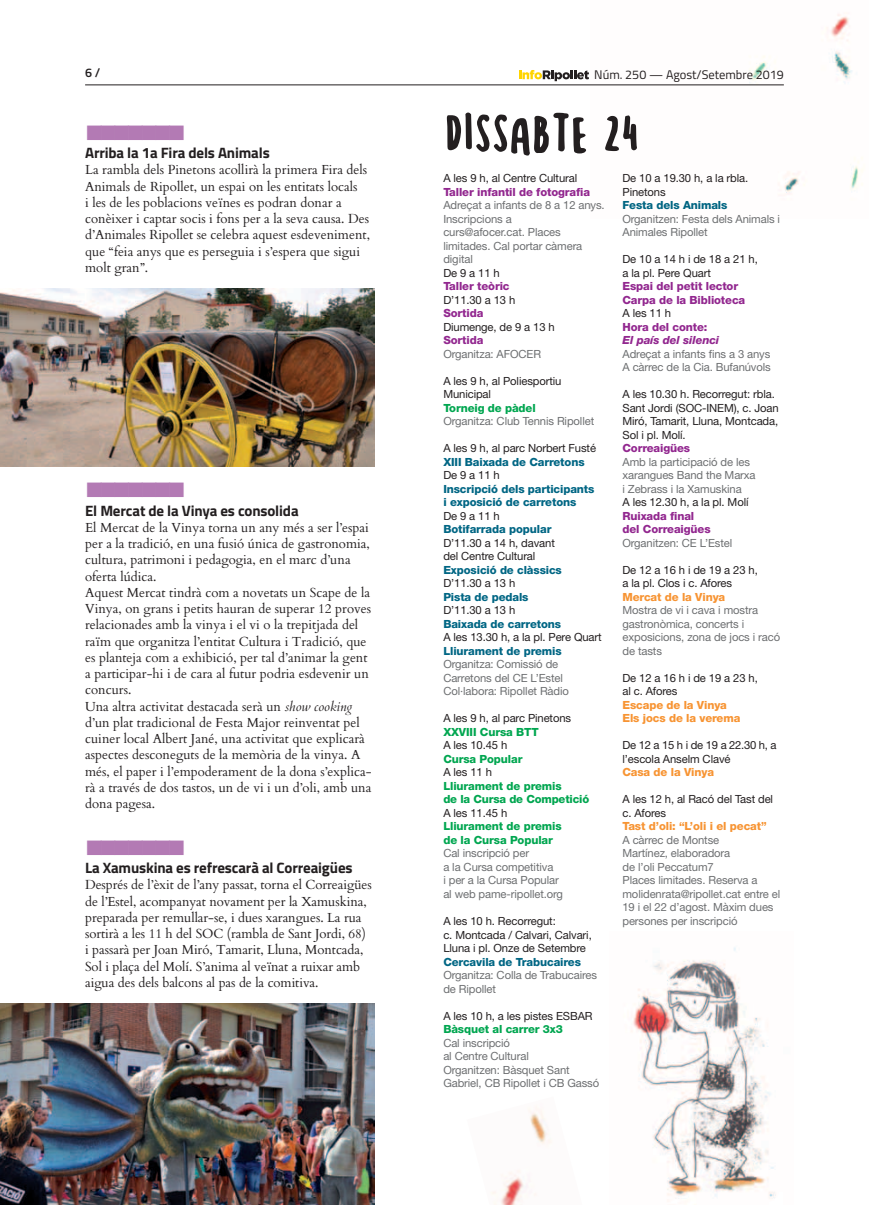
<style>
.page{position:relative;width:869px;height:1205px;background:#fff}
.page>*{position:absolute;margin:0;border:0;box-sizing:border-box;transform-origin:0 0}
.t1{font:68.75px "Timothy";letter-spacing:-.04em;color:#231f20}
.t2{font:25px "Wingdings";color:#b37ab4}
.t3{font:700 15px "Titillium";letter-spacing:-.01em;color:#231f20}
.t4{font:13.12px/16.2px "Cardo";color:#231f20}
.t5{font:12.5px "Titillium";color:#231f20}
.t6{font:600 12.5px "Titillium";color:#231f20}
.t7{font:11.25px/13.5px "Helvetica Neue LT Std";letter-spacing:-.01em;color:#6d6f71}
.t8{font:11.25px/13.5px "Helvetica Neue LT Std";letter-spacing:-.01em;color:#231f20}
.t9{font:800 11.25px/13.5px "Helvetica Neue LT Std";letter-spacing:-.01em;color:#006684}
.t10{font:800 11.25px/13.5px "Helvetica Neue LT Std";letter-spacing:-.01em;color:#92278f}
.t11{font:800 11.25px/13.5px "Helvetica Neue LT Std";letter-spacing:-.01em;color:#00a650}
.t12{font:800 11.25px/13.5px "Helvetica Neue LT Std";letter-spacing:-.01em;color:#f79433}
.t13{font:italic 800 11.25px "Helvetica Neue LT Std";letter-spacing:-.01em;color:#92278f}
.s1{font-style:italic}
</style>
<div class="page">
<hr style="left:85px;top:84px;width:698px;height:1px;background:#231f20">
<svg style="left:519px;top:70px;width:69px;height:11px"></svg>
<img style="left:0;top:288px;width:374px;height:179px">
<img style="left:0;top:1003px;width:374px;height:202px">
<img style="left:631px;top:947px;width:145px;height:252px">
<img style="left:491px;top:1107px;width:61px;height:98px">
<img style="left:590px;top:14px;width:273px;height:180px">
<p class="t6" style="left:85px;top:64px;width:17px">6 /</p>
<p class="t5" style="left:594px;top:66px;width:191px">Núm. 250 — Agost/Setembre 2019</p>
<h2 class="t2" style="left:85px;top:119px;width:102px">■■■■■■■</h2>
<p class="t3" style="left:85px;top:141px;width:186px">Arriba la 1a Fira dels Animals</p>
<p class="t4" style="left:85px;top:161px;width:286px">La rambla dels Pinetons acollirà la primera Fira dels Animals de Ripollet, un espai on les entitats locals<br>i les de les poblacions veïnes es podran donar a conèixer i captar socis i fons per a la seva causa. Des d’Animales Ripollet se celebra aquest esdeveniment, que “feia anys que es perseguia i s’espera que sigui molt gran”.</p>
<h2 class="t2" style="left:85px;top:477px;width:102px">■■■■■■■</h2>
<p class="t3" style="left:85px;top:499px;width:215px">El Mercat de la Vinya es consolida</p>
<p class="t4" style="left:85px;top:519px;width:288px">El Mercat de la Vinya torna un any més a ser l’espai per a la tradició, en una fusió única de gastronomia, cultura, patrimoni i pedagogia, en el marc d’una oferta lúdica.<br>Aquest Mercat tindrà com a novetats un Scape de la Vinya, on grans i petits hauran de superar 12 proves relacionades amb la vinya i el vi o la trepitjada del raïm que organitza l’entitat Cultura i Tradició, que es planteja com a exhibició, per tal d’animar la gent a participar-hi i de cara al futur podria esdevenir un concurs.<br>Una altra activitat destacada serà un <span class="s1">show cooking </span>d’un plat tradicional de Festa Major reinventat pel cuiner local Albert Jané, una activitat que explicarà aspectes desconeguts de la memòria de la vinya. A més, el paper i l’empoderament de la dona s’explica&shy;rà a través de dos tastos, un de vi i un d’oli, amb una dona pagesa.</p>
<h2 class="t2" style="left:85px;top:834px;width:102px">■■■■■■■</h2>
<p class="t3" style="left:85px;top:856px;width:269px">La Xamuskina es refrescarà al Correaigües</p>
<p class="t4" style="left:85px;top:876px;width:288px">Després de l’èxit de l’any passat, torna el Correaigües de l’Estel, acompanyat novament per la Xamuskina, preparada per remullar-se, i dues xarangues. La rua sortirà a les 11 h del SOC (rambla de Sant Jordi, 68) i passarà per Joan Miró, Tamarit, Lluna, Montcada, Sol i plaça del Molí. S’anima al veïnat a ruixar amb aigua des dels balcons al pas de la comitiva.</p>
<h1 class="t1" style="left:443px;top:94px;width:198px">Dissabte 24</h1>
<p class="t8" style="left:443px;top:171px;width:135px">A les 9 h, al Centre Cultural</p>
<p class="t10" style="left:443px;top:185px;width:148px">Taller infantil de fotografia</p>
<p class="t7" style="left:443px;top:198px;width:163px">Adreçat a infants de 8 a 12 anys.<br>Inscripcions a<br>curs@afocer.cat. Places limitades. Cal portar càmera digital</p>
<p class="t8" style="left:443px;top:266px;width:58px">De 9 a 11 h</p>
<p class="t10" style="left:443px;top:280px;width:68px">Taller teòric</p>
<p class="t8" style="left:443px;top:293px;width:73px">D’11.30 a 13 h</p>
<p class="t10" style="left:443px;top:307px;width:41px">Sortida</p>
<p class="t8" style="left:443px;top:320px;width:113px">Diumenge, de 9 a 13 h</p>
<p class="t10" style="left:443px;top:334px;width:41px">Sortida</p>
<p class="t7" style="left:443px;top:347px;width:99px">Organitza: AFOCER</p>
<p class="t8" style="left:443px;top:374px;width:120px">A les 9 h, al Poliesportiu<br>Municipal</p>
<p class="t11" style="left:443px;top:401px;width:94px">Torneig de pàdel</p>
<p class="t7" style="left:443px;top:414px;width:152px">Organitza: Club Tennis Ripollet</p>
<p class="t8" style="left:443px;top:441px;width:154px">A les 9 h, al parc Norbert Fusté</p>
<p class="t9" style="left:443px;top:455px;width:143px">XIII Baixada de Carretons</p>
<p class="t8" style="left:443px;top:468px;width:58px">De 9 a 11 h</p>
<p class="t9" style="left:443px;top:482px;width:152px">Inscripció dels participants i exposició de carretons</p>
<p class="t8" style="left:443px;top:509px;width:58px">De 9 a 11 h</p>
<p class="t9" style="left:443px;top:523px;width:109px">Botifarrada popular</p>
<p class="t8" style="left:443px;top:536px;width:113px">D’11.30 a 14 h, davant del Centre Cultural</p>
<p class="t9" style="left:443px;top:563px;width:120px">Exposició de clàssics</p>
<p class="t8" style="left:443px;top:576px;width:73px">D’11.30 a 13 h</p>
<p class="t9" style="left:443px;top:590px;width:87px">Pista de pedals</p>
<p class="t8" style="left:443px;top:603px;width:73px">D’11.30 a 13 h</p>
<p class="t9" style="left:443px;top:617px;width:119px">Baixada de carretons</p>
<p class="t8" style="left:443px;top:630px;width:160px">A les 13.30 h, a la pl. Pere Quart</p>
<p class="t9" style="left:443px;top:644px;width:120px">Lliurament de premis</p>
<p class="t7" style="left:443px;top:657px;width:127px">Organitza: Comissió de<br>Carretons del CE L’Estel<br>Col·labora: Ripollet Ràdio</p>
<p class="t8" style="left:443px;top:711px;width:129px">A les 9 h, al parc Pinetons</p>
<p class="t11" style="left:443px;top:725px;width:97px">XXVIII Cursa BTT</p>
<p class="t8" style="left:443px;top:738px;width:65px">A les 10.45 h</p>
<p class="t11" style="left:443px;top:752px;width:81px">Cursa Popular</p>
<p class="t8" style="left:443px;top:765px;width:50px">A les 11 h</p>
<p class="t11" style="left:443px;top:779px;width:147px">Lliurament de premis<br>de la Cursa de Competició</p>
<p class="t8" style="left:443px;top:806px;width:65px">A les 11.45 h</p>
<p class="t11" style="left:443px;top:820px;width:120px">Lliurament de premis de la Cursa Popular</p>
<p class="t7" style="left:443px;top:846px;width:121px">Cal inscripció per<br>a la Cursa competitiva<br>i per a la Cursa Popular al web pame-ripollet.org</p>
<p class="t8" style="left:443px;top:914px;width:150px">A les 10 h. Recorregut:<br>c. Montcada / Calvari, Calvari,<br>Lluna i pl. Onze de Setembre</p>
<p class="t9" style="left:443px;top:955px;width:139px">Cercavila de Trabucaires</p>
<p class="t7" style="left:443px;top:968px;width:155px">Organitza: Colla de Trabucaires de Ripollet</p>
<p class="t8" style="left:443px;top:1008px;width:151px">A les 10 h, a les pistes ESBAR</p>
<p class="t11" style="left:443px;top:1022px;width:121px">Bàsquet al carrer 3x3</p>
<p class="t7" style="left:443px;top:1035px;width:157px">Cal inscripció<br>al Centre Cultural<br>Organitzen: Bàsquet Sant<br>Gabriel, CB Ripollet i CB Gassó</p>
<p class="t8" style="left:622px;top:171px;width:127px">De 10 a 19.30 h, a la rbla.<br>Pinetons</p>
<p class="t9" style="left:622px;top:199px;width:106px">Festa dels Animals</p>
<p class="t7" style="left:622px;top:212px;width:159px">Organitzen: Festa dels Animals i<br>Animales Ripollet</p>
<p class="t8" style="left:622px;top:252px;width:137px">De 10 a 14 h i de 18 a 21 h, a la pl. Pere Quart</p>
<p class="t10" style="left:622px;top:280px;width:124px">Espai del petit lector<br>Carpa de la Biblioteca</p>
<p class="t8" style="left:622px;top:306px;width:50px">A les 11 h</p>
<p class="t10" style="left:622px;top:320px;width:86px">Hora del conte:</p>
<p class="t13" style="left:622px;top:334px;width:98px">El país del silenci</p>
<p class="t7" style="left:622px;top:347px;width:150px">Adreçat a infants fins a 3 anys<br>A càrrec de la Cia. Bufanúvols</p>
<p class="t8" style="left:622px;top:387px;width:158px">A les 10.30 h. Recorregut: rbla.<br>Sant Jordi (SOC-INEM), c. Joan<br>Miró, Tamarit, Lluna, Montcada,<br>Sol i pl. Molí.</p>
<p class="t10" style="left:622px;top:442px;width:69px">Correaigües</p>
<p class="t7" style="left:622px;top:455px;width:135px">Amb la participació de les xarangues Band the Marxa i Zebrass i la Xamuskina</p>
<p class="t8" style="left:622px;top:495px;width:127px">A les 12.30 h, a la pl. Molí</p>
<p class="t10" style="left:622px;top:509px;width:90px">Ruixada final del Correaigües</p>
<p class="t7" style="left:622px;top:536px;width:111px">Organitzen: CE L’Estel</p>
<p class="t8" style="left:622px;top:563px;width:137px">De 12 a 16 h i de 19 a 23 h, a la pl. Clos i c. Afores</p>
<p class="t12" style="left:622px;top:590px;width:104px">Mercat de la Vinya</p>
<p class="t7" style="left:622px;top:603px;width:159px">Mostra de vi i cava i mostra gastronòmica, concerts i exposicions, zona de jocs i racó de tasts</p>
<p class="t8" style="left:622px;top:671px;width:137px">De 12 a 16 h i de 19 a 23 h, al c. Afores</p>
<p class="t12" style="left:622px;top:698px;width:119px">Escape de la Vinya<br>Els jocs de la verema</p>
<p class="t8" style="left:622px;top:738px;width:155px">De 12 a 15 h i de 19 a 22.30 h, a l’escola Anselm Clavé</p>
<p class="t12" style="left:622px;top:766px;width:93px">Casa de la Vinya</p>
<p class="t8" style="left:622px;top:792px;width:152px">A les 12 h, al Racó del Tast del c. Afores</p>
<p class="t12" style="left:622px;top:820px;width:146px">Tast d’oli: “L’oli i el pecat”</p>
<p class="t7" style="left:622px;top:833px;width:159px">A càrrec de Montse<br>Martínez, elaboradora<br>de l’oli Peccatum7<br>Places limitades. Reserva a molidenrata@ripollet.cat entre el<br>19 i el 22 d’agost. Màxim dues persones per inscripció</p>
</div>
